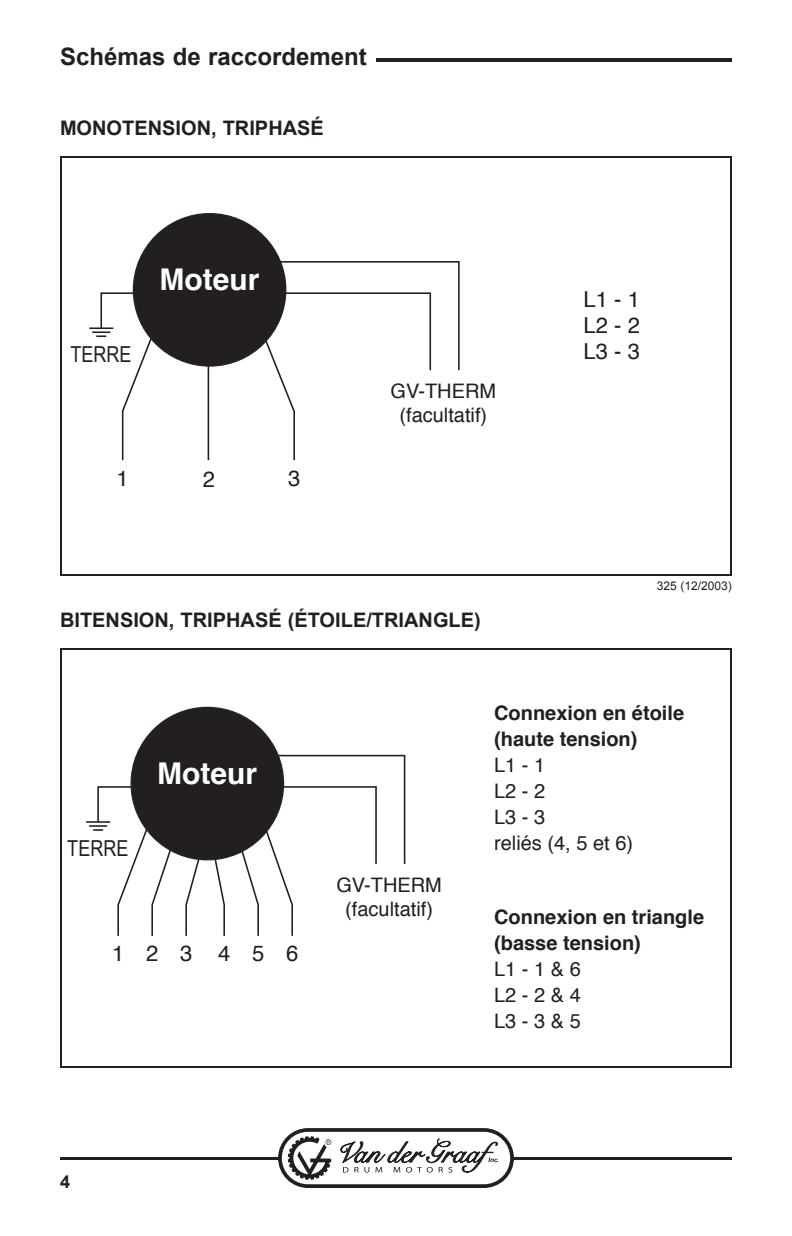
<style>
.page{position:relative;width:792px;height:1236px;background:#fff}
.page>*{position:absolute;margin:0;border:0;box-sizing:border-box;transform-origin:0 0}
.t1{font:700 30px "Helvetica";color:#fff}
.t2{font:700 24px "Arial";color:#231f20}
.t3{font:22px/26px "Helvetica";letter-spacing:.99em;color:#231f20}
.t4{font:22px "Arial Narrow";color:#231f20}
.t5{font:20px/26px "Helvetica";color:#231f20;text-align:center}
.t6{font:700 20px/26px "Helvetica";color:#231f20}
.t7{font:700 20px "Arial";color:#231f20}
.t8{font:700 18px "Arial";color:#231f20}
.t9{font:12px "Arial";color:#231f20}
</style>
<div class="page">
<hr style="left:60px;top:1157px;width:231px;height:3px;background:#231f20">
<hr style="left:513px;top:1157px;width:219px;height:3px;background:#231f20">
<svg style="left:278px;top:1128px;width:236px;height:60px;background:#322e2f"></svg>
<div style="left:282px;top:1132px;width:228px;height:52px;background:#fff;border-radius:26px"></div>
<svg style="left:340px;top:1135px;width:159px;height:38px"></svg>
<svg style="left:288px;top:1136px;width:43px;height:44px"></svg>
<hr style="left:376px;top:58px;width:356px;height:4px;background:#231f20">
<div style="left:60px;top:156px;width:672px;height:420px;border:2px solid #231f20"></div>
<div style="left:60px;top:648px;width:672px;height:420px;border:2px solid #231f20"></div>
<div style="left:133px;top:214px;width:153px;height:152px;background:#231f20;border-radius:50%"></div>
<svg style="left:121px;top:372px;width:174px;height:89px"></svg>
<svg style="left:100px;top:260px;width:360px;height:112px"></svg>
<hr style="left:89px;top:327px;width:24px;height:2px;background:#231f20">
<svg style="left:92px;top:331px;width:18px;height:6px"></svg>
<div style="left:131px;top:707px;width:153px;height:153px;background:#231f20;border-radius:50%"></div>
<svg style="left:185px;top:858px;width:16px;height:78px"></svg>
<svg style="left:213px;top:858px;width:13px;height:78px"></svg>
<svg style="left:240px;top:754px;width:166px;height:182px"></svg>
<hr style="left:86px;top:821px;width:24px;height:2px;background:#231f20">
<svg style="left:89px;top:785px;width:83px;height:151px"></svg>
<p class="t2" style="left:60px;top:41px;width:308px">Schémas de raccordement</p>
<p class="t7" style="left:60px;top:114px;width:265px">MONOTENSION, TRIPHASÉ</p>
<h1 class="t1" style="left:159px;top:255px;width:101px">Moteur</h1>
<p class="t3" style="left:584px;top:287px;width:58px">L1 - 1<br>L2 - 2</p>
<p class="t4" style="left:70px;top:338px;width:63px">TERRE</p>
<p class="t3" style="left:584px;top:339px;width:58px">L3 - 3</p>
<p class="t3" style="left:117px;top:466px;width:14px">1</p>
<p class="t3" style="left:203px;top:467px;width:14px">2</p>
<p class="t3" style="left:288px;top:466px;width:14px">3</p>
<p class="t5" style="left:391px;top:380px;width:107px;line-height:24px">GV-THERM (facultatif)</p>
<p class="t7" style="left:60px;top:606px;width:422px">BITENSION, TRIPHASÉ (ÉTOILE/TRIANGLE)</p>
<p class="t9" style="left:657px;top:578px;width:77px">325 (12/2003)</p>
<p class="t4" style="left:67px;top:832px;width:63px">TERRE</p>
<h1 class="t1" style="left:157px;top:749px;width:101px">Moteur</h1>
<p class="t3" style="left:112px;top:941px;width:188px">123 456</p>
<p class="t5" style="left:336px;top:873px;width:107px;line-height:24px">GV-THERM (facultatif)</p>
<p class="t6" style="left:494px;top:700px;width:192px">Connexion en étoile (haute tension)</p>
<p class="t5" style="left:494px;top:752px;width:140px;text-align:left">L1 - 1<br>L2 - 2<br>L3 - 3<br>reliés (4, 5 et 6)</p>
<p class="t6" style="left:494px;top:904px;width:212px">Connexion en triangle (basse tension)</p>
<p class="t5" style="left:494px;top:956px;width:88px;text-align:justify">L1 - 1 &amp; 6<br>L2 - 2 &amp; 4<br>L3 - 3 &amp; 5</p>
<p class="t8" style="left:60px;top:1169px;width:12px">4</p>
</div>
